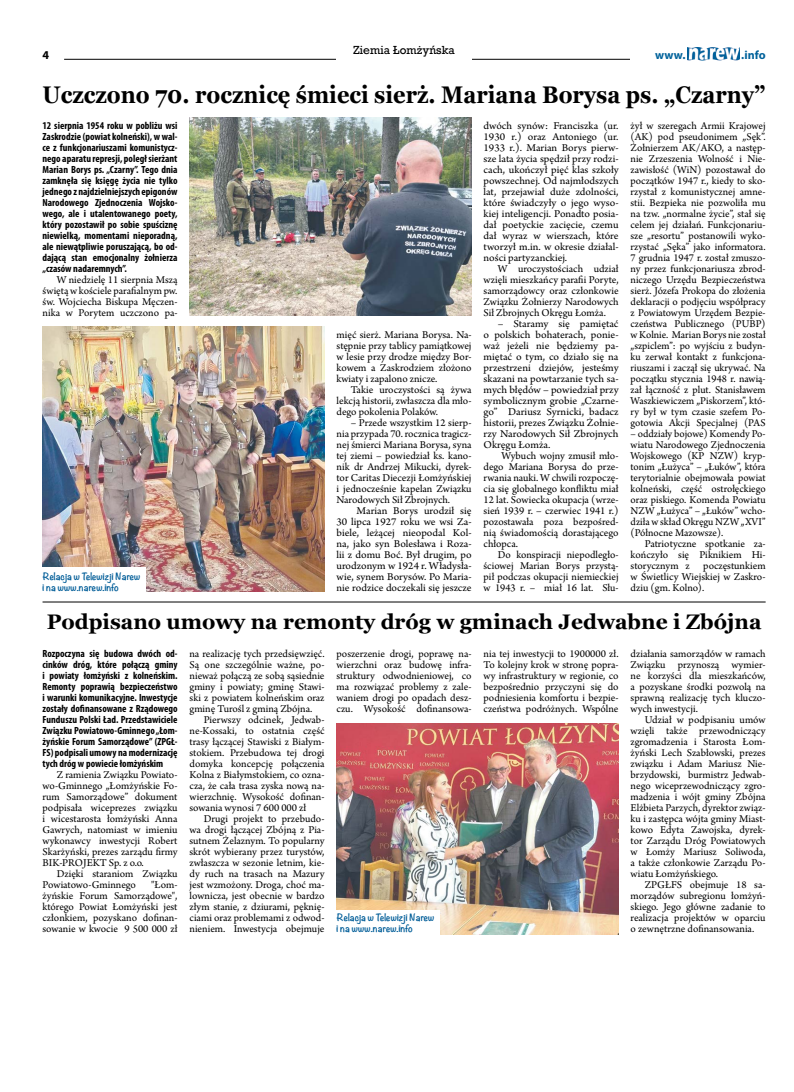
<style>
.page{position:relative;width:794px;height:1092px;background:#fff}
.page>*{position:absolute;margin:0;border:0;box-sizing:border-box;transform-origin:0 0}
.t1{font:700 24px "Georgia";color:#000;scale:.91 1}
.t2{font:700 21px "Georgia";color:#000}
.t3{font:700 12px "Myriad Pro";color:#00629b}
.t4{font:700 12px "Myriad Pro";color:#000}
.t5{font:11px/11px "Arno Pro";color:#000;text-align:justify}
.t6{font:11px/11px "Arno Pro";color:#000;text-align:justify;scale:1.04 1}
.t7{font:11px "Rockwell";color:#000}
.t8{font:700 condensed 10.4px/11px "Myriad Pro";color:#000;text-align:justify}
.t9{font:700 9px/11px "Noteworthy";color:#005d98}
</style>
<div class="page">
<hr style="left:64px;top:59px;width:701px;height:1px;background:#000">
<div style="left:630px;top:51px;width:135px;height:18px;background:#fff"></div>
<img style="left:687px;top:47px;width:52px;height:13px">
<div style="left:336px;top:45px;width:136px;height:23px;background:#fff"></div>
<img style="left:189px;top:118px;width:282px;height:198px">
<img style="left:43px;top:327px;width:282px;height:264px">
<img style="left:336px;top:723px;width:282px;height:211px">
<hr style="left:43px;top:601px;width:722px;height:1px;background:#000">
<div style="left:43px;top:567px;width:103px;height:29px;background:#fff"></div>
<div style="left:336px;top:910px;width:104px;height:28px;background:#fff"></div>
<p class="t7" style="left:353px;top:43px;width:103px">Ziemia Łomżyńska</p>
<p class="t4" style="left:43px;top:48px;width:8px">4</p>
<p class="t3" style="left:655px;top:47px;width:32px">www.</p>
<p class="t3" style="left:741px;top:47px;width:26px">.info</p>
<h1 class="t1" style="left:43px;top:77px;width:796px">Uczczono 70. rocznicę śmieci sierż. Mariana Borysa ps. „Czarny”</h1>
<p class="t8" style="left:43px;top:119px;width:136px">12 sierpnia 1954 roku w pobliżu wsi Zaskrodzie (powiat kolneński), w wal&shy;ce z funkcjonariuszami komunistycz&shy;nego aparatu represji, poległ sierżant Marian Borys ps. „Czarny”. Tego dnia zamknęła się księgę życia nie tylko jednego z najdzielniejszych epigonów Narodowego Zjednoczenia Wojsko&shy;wego, ale i utalentowanego poety, który pozostawił po sobie spuściznę niewielką, momentami nieporadną, ale niewątpliwie poruszającą, bo od&shy;dającą stan emocjonalny żołnierza „czasów nadaremnych”.</p>
<p class="t5" style="left:43px;top:274px;width:136px;text-indent:14px">W niedzielę 11 sierpnia Mszą świętą w kościele parafialnym pw. św. Wojciecha Biskupa Męczen&shy;nika w Porytem uczczono pa-</p>
<p class="t9" style="left:43px;top:570px;width:99px">Relacja w Telewizji Narew i na www.narew.info</p>
<p class="t5" style="left:336px;top:329px;width:136px">mięć sierż. Mariana Borysa. Na&shy;stępnie przy tablicy pamiątkowej w lesie przy drodze między Bor&shy;kowem a Zaskrodziem złożono kwiaty i zapalono znicze.</p>
<p class="t5" style="left:336px;top:384px;width:136px;text-indent:14px">Takie uroczystości są żywa lekcją historii, zwłaszcza dla mło&shy;dego pokolenia Polaków.</p>
<p class="t5" style="left:336px;top:417px;width:136px;text-indent:14px">– Przede wszystkim 12 sierp&shy;nia przypada 70. rocznica tragicz&shy;nej śmierci Mariana Borysa, syna tej ziemi – powiedział ks. kano&shy;nik dr Andrzej Mikucki, dyrek&shy;tor Caritas Diecezji Łomżyńskiej i jednocześnie kapelan Związku Narodowych Sił Zbrojnych.</p>
<p class="t5" style="left:336px;top:505px;width:136px;text-indent:20px">Marian Borys urodził się 30 lipca 1927 roku we wsi Za&shy;biele, leżącej nieopodal Kol&shy;na, jako syn Bolesława i Roza&shy;lii z domu Boć. Był drugim, po urodzonym w 1924 r. Władysła&shy;wie, synem Borysów. Po Maria&shy;nie rodzice doczekali się jeszcze</p>
<p class="t5" style="left:483px;top:120px;width:136px">dwóch synów: Franciszka (ur.<br>1930 r.) oraz Antoniego (ur.<br>1933 r.). Marian Borys pierw&shy;sze lata życia spędził przy rodzi&shy;cach, ukończył pięć klas szkoły powszechnej. Od najmłodszych lat, przejawiał duże zdolności, które świadczyły o jego wyso&shy;kiej inteligencji. Ponadto posia&shy;dał poetyckie zacięcie, czemu dał wyraz w wierszach, które tworzył m.in. w okresie działal&shy;ności partyzanckiej.</p>
<p class="t5" style="left:483px;top:263px;width:136px;text-indent:14px">W uroczystościach udział wzięli mieszkańcy parafii Poryte, samorządowcy oraz członkowie Związku Żołnierzy Narodowych Sił Zbrojnych Okręgu Łomża.</p>
<p class="t6" style="left:483px;top:318px;width:131px;text-indent:14px">– Staramy się pamiętać o polskich bohaterach, ponie&shy;waż jeżeli nie będziemy pa&shy;miętać o tym, co działo się na przestrzeni dziejów, jesteśmy skazani na powtarzanie tych sa&shy;mych błędów – powiedział przy symbolicznym grobie „Czarne&shy;go” Dariusz Syrnicki, badacz historii, prezes Związku Żołnie&shy;rzy Narodowych Sił Zbrojnych Okręgu Łomża.</p>
<p class="t5" style="left:483px;top:450px;width:136px;text-indent:18px">Wybuch wojny zmusił mło&shy;dego Mariana Borysa do prze&shy;rwania nauki. W chwili rozpoczę&shy;cia się globalnego konfliktu miał 12 lat. Sowiecka okupacja (wrze&shy;sień 1939 r. – czerwiec 1941 r.) pozostawała poza bezpośred&shy;nią świadomością dorastającego chłopca.</p>
<p class="t5" style="left:483px;top:549px;width:136px;text-indent:14px">Do konspiracji niepodległo&shy;ściowej Marian Borys przystą&shy;pił podczas okupacji niemieckiej w 1943 r. – miał 16 lat. Słu-</p>
<p class="t5" style="left:630px;top:120px;width:136px">żył w szeregach Armii Krajowej (AK) pod pseudonimem „Sęk”.<br>Żołnierzem AK/AKO, a następ&shy;nie Zrzeszenia Wolność i Nie&shy;zawisłość (WiN) pozostawał do początków 1947 r., kiedy to sko&shy;rzystał z komunistycznej amne&shy;stii. Bezpieka nie pozwoliła mu na tzw. „normalne życie”, stał się celem jej działań. Funkcjonariu&shy;sze „resortu” postanowili wyko&shy;rzystać „Sęka” jako informatora.<br>7 grudnia 1947 r. został zmuszo&shy;ny przez funkcjonariusza zbrod&shy;niczego Urzędu Bezpieczeństwa sierż. Józefa Prokopa do złożenia deklaracji o podjęciu współpracy z Powiatowym Urzędem Bezpie&shy;czeństwa Publicznego (PUBP) w Kolnie. Marian Borys nie został „szpiclem”: po wyjściu z budyn&shy;ku zerwał kontakt z funkcjona&shy;riuszami i zaczął się ukrywać. Na początku stycznia 1948 r. nawią&shy;zał łączność z plut. Stanisławem Waszkiewiczem „Piskorzem”, któ&shy;ry był w tym czasie szefem Po&shy;gotowia Akcji Specjalnej (PAS</p>
<p class="t5" style="left:630px;top:428px;width:136px">– oddziały bojowe) Komendy Po&shy;wiatu Narodowego Zjednoczenia Wojskowego (KP NZW) kryp&shy;tonim „Łużyca” – „Łuków”, która terytorialnie obejmowała powiat kolneński, część ostrołęckiego oraz piskiego. Komenda Powiatu NZW „Łużyca” – „Łuków” wcho&shy;dziła w skład Okręgu NZW „XVI” (Północne Mazowsze).</p>
<p class="t5" style="left:630px;top:538px;width:136px;text-indent:14px">Patriotyczne spotkanie za&shy;kończyło się Piknikiem Hi&shy;storycznym z poczęstunkiem w Świetlicy Wiejskiej w Zaskro&shy;dziu (gm. Kolno).</p>
<h2 class="t2" style="left:47px;top:605px;width:716px">Podpisano umowy na remonty dróg w gminach Jedwabne i Zbójna</h2>
<p class="t8" style="left:43px;top:647px;width:136px">Rozpoczyna się budowa dwóch od&shy;cinków dróg, które połączą gminy i powiaty łomżyński z kolneńskim.<br>Remonty poprawią bezpieczeństwo i warunki komunikacyjne. Inwestycje zostały dofinansowane z Rządowego Funduszu Polski Ład. Przedstawiciele Związku Powiatowo-Gminnego „Łom&shy;żyńskie Forum Samorządowe” (ZPGŁ-FS) podpisali umowy na modernizację tych dróg w powiecie łomżyńskim</p>
<p class="t5" style="left:43px;top:769px;width:136px;text-indent:14px">Z ramienia Związku Powiato&shy;wo-Gminnego „Łomżyńskie Fo&shy;rum Samorządowe” dokument podpisała wiceprezes związku i wicestarosta łomżyński Anna Gawrych, natomiast w imieniu wykonawcy inwestycji Robert Skarżyński, prezes zarządu firmy BIK-PROJEKT Sp. z o.o.</p>
<p class="t5" style="left:43px;top:868px;width:136px;text-indent:14px">Dzięki staraniom Związku<br>Powiatowo-Gminnego</p>
<p class="t5" style="left:43px;top:879px;width:136px;text-indent:109px">"Łom&shy;żyńskie Forum Samorządowe", którego Powiat Łomżyński jest członkiem, pozyskano dofinan&shy;sowanie w kwocie 9 500 000 zł</p>
<p class="t5" style="left:189px;top:648px;width:136px">na realizację tych przedsięwzięć.<br>Są one szczególnie ważne, po&shy;nieważ połączą ze sobą sąsiednie gminy i powiaty; gminę Stawi&shy;ski z powiatem kolneńskim oraz gminę Turośl z gminą Zbójna.</p>
<p class="t5" style="left:189px;top:714px;width:136px;text-indent:14px">Pierwszy odcinek, Jedwab&shy;ne-Kossaki, to ostatnia część trasy łączącej Stawiski z Białym&shy;stokiem. Przebudowa tej drogi domyka koncepcję połączenia Kolna z Białymstokiem, co ozna&shy;cza, że cała trasa zyska nową na&shy;wierzchnię. Wysokość dofinan&shy;sowania wynosi 7 600 000 zł</p>
<p class="t5" style="left:189px;top:813px;width:136px;text-indent:14px">Drugi projekt to przebudo&shy;wa drogi łączącej Zbójną z Pia&shy;sutnem Żelaznym. To popularny skrót wybierany przez turystów, zwłaszcza w sezonie letnim, kie&shy;dy ruch na trasach na Mazury jest wzmożony. Droga, choć ma&shy;lownicza, jest obecnie w bardzo złym stanie, z dziurami, pęknię&shy;ciami oraz problemami z odwod&shy;nieniem. Inwestycja obejmuje</p>
<p class="t5" style="left:336px;top:648px;width:136px">poszerzenie drogi, poprawę na&shy;wierzchni oraz budowę infra&shy;struktury odwodnieniowej, co ma rozwiązać problemy z zale&shy;waniem drogi po opadach desz&shy;czu. Wysokość dofinansowa-</p>
<p class="t5" style="left:483px;top:648px;width:136px">nia tej inwestycji to 1900000 zł.<br>To kolejny krok w stronę popra&shy;wy infrastruktury w regionie, co bezpośrednio przyczyni się do podniesienia komfortu i bezpie&shy;czeństwa podróżnych. Wspólne</p>
<p class="t5" style="left:630px;top:648px;width:136px">działania samorządów w ramach Związku przynoszą wymier&shy;ne korzyści dla mieszkańców, a pozyskane środki pozwolą na sprawną realizację tych kluczo&shy;wych inwestycji.</p>
<p class="t5" style="left:630px;top:714px;width:136px;text-indent:14px">Udział w podpisaniu umów wzięli także przewodniczący zgromadzenia i Starosta Łom&shy;żyński Lech Szabłowski, prezes związku i Adam Mariusz Nie&shy;brzydowski, burmistrz Jedwab&shy;nego wiceprzewodniczący zgro&shy;madzenia i wójt gminy Zbójna Elżbieta Parzych, dyrektor związ&shy;ku i zastępca wójta gminy Miast&shy;kowo Edyta Zawojska, dyrek&shy;tor Zarządu Dróg Powiatowych w Łomży Mariusz Soliwoda, a także członkowie Zarządu Po&shy;wiatu Łomżyńskiego.</p>
<p class="t5" style="left:630px;top:879px;width:136px;text-indent:14px">ZPGŁFS obejmuje 18 sa&shy;morządów subregionu łomżyń&shy;skiego. Jego główne zadanie to realizacja projektów w oparciu o zewnętrzne dofinansowania.</p>
<p class="t9" style="left:336px;top:911px;width:99px">Relacja w Telewizji Narew i na www.narew.info</p>
</div>
